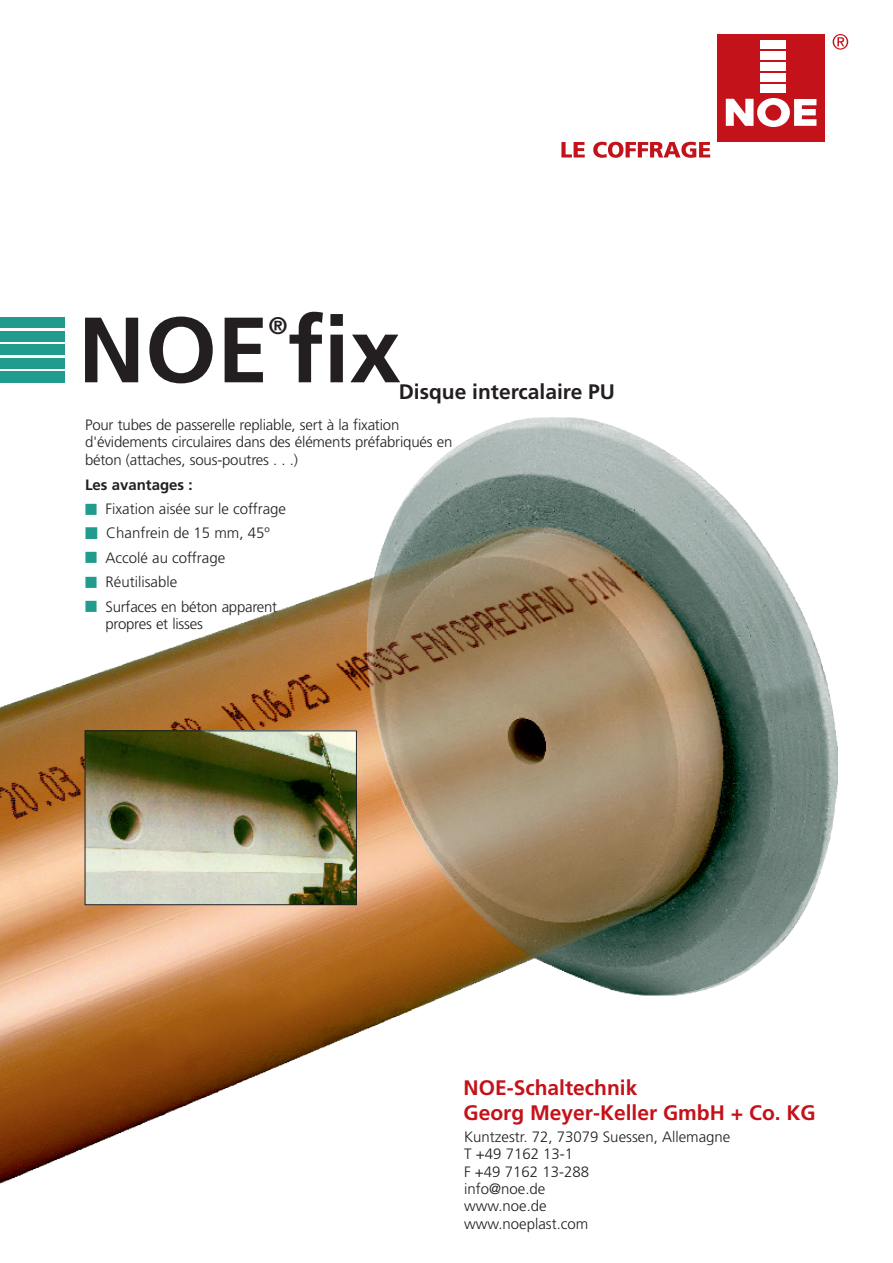
<style>
.page{position:relative;width:893px;height:1263px;background:#fff}
.page>*{position:absolute;margin:0;border:0;box-sizing:border-box;transform-origin:0 0}
.t1{font:700 92.55px "Frutiger LT Pro";color:#231f20}
.t2{font:700 24px "Frutiger LT Pro";color:#231f20}
.t3{font:700 21px/24.9px "Frutiger LT Pro";color:#c4121a}
.t4{font:700 21px "Frutiger LT Std";color:#231f20}
.t5{font:300 15px/17.4px "Frutiger LT Std";letter-spacing:-.015em;color:#231f20}
.t6{font:700 15px "Frutiger LT Std";color:#231f20}
.s1{color:#229b8f}
</style>
<div class="page">
<img style="left:0;top:417px;width:838px;height:767px">
<div style="left:0;top:317px;width:65px;height:11px;background:#229b8f"></div>
<div style="left:0;top:331px;width:65px;height:10px;background:#229b8f"></div>
<div style="left:0;top:345px;width:65px;height:10px;background:#229b8f"></div>
<div style="left:0;top:358px;width:65px;height:11px;background:#229b8f"></div>
<div style="left:0;top:372px;width:65px;height:10px;background:#229b8f"></div>
<img style="left:87px;top:732px;width:268px;height:171px">
<div style="left:85px;top:730px;width:272px;height:175px;border:1px solid #231f20"></div>
<div style="left:718px;top:34px;width:107px;height:107px;background:#c4121a"></div>
<svg style="left:726px;top:98px;width:90px;height:29px"></svg>
<div style="left:760px;top:84px;width:26px;height:9px;background:#fff"></div>
<div style="left:760px;top:73px;width:26px;height:9px;background:#fff"></div>
<div style="left:760px;top:62px;width:26px;height:9px;background:#fff"></div>
<div style="left:760px;top:51px;width:26px;height:9px;background:#fff"></div>
<div style="left:760px;top:40px;width:26px;height:9px;background:#fff"></div>
<svg style="left:833px;top:34px;width:15px;height:16px"></svg>
<svg style="left:561px;top:142px;width:24px;height:15px"></svg>
<svg style="left:593px;top:142px;width:117px;height:16px"></svg>
<h1 class="t1" style="left:78px;top:312px;width:324px">NOE fix</h1>
<h2 class="t2" style="left:269px;top:315px;width:21px">®</h2>
<h3 class="t4" style="left:399px;top:383px;width:218px">Disque intercalaire PU</h3>
<p class="t5" style="left:85px;top:417px;width:369px">Pour tubes de passerelle repliable, sert à la fixation d'évidements circulaires dans des éléments préfabriqués en béton (attaches, sous-poutres . . .)</p>
<p class="t6" style="left:85px;top:478px;width:109px">Les avantages :</p>
<p class="t5" style="left:85px;top:501px;width:203px"><span class="s1">■</span> Fixation aisée sur le coffrage</p>
<p class="t5" style="left:85px;top:526px;width:186px"><span class="s1">■</span> Chanfrein de 15 mm, 45º</p>
<p class="t5" style="left:85px;top:550px;width:142px"><span class="s1">■</span> Accolé au coffrage</p>
<p class="t5" style="left:85px;top:574px;width:94px"><span class="s1">■</span> Réutilisable</p>
<p class="t5" style="left:106px;top:599px;width:173px;text-indent:-21px"><span class="s1">■</span> Surfaces en béton apparent propres et lisses</p>
<h3 class="t3" style="left:464px;top:1076px;width:354px">NOE-Schaltechnik<br>Georg Meyer-Keller GmbH + Co. KG</h3>
<p class="t5" style="left:464px;top:1129px;width:268px">Kuntzestr. 72, 73079 Suessen, Allemagne<br>T +49 7162 13-1<br>F +49 7162 13-288<br>info@noe.de<br>www.noe.de<br>www.noeplast.com</p>
</div>
